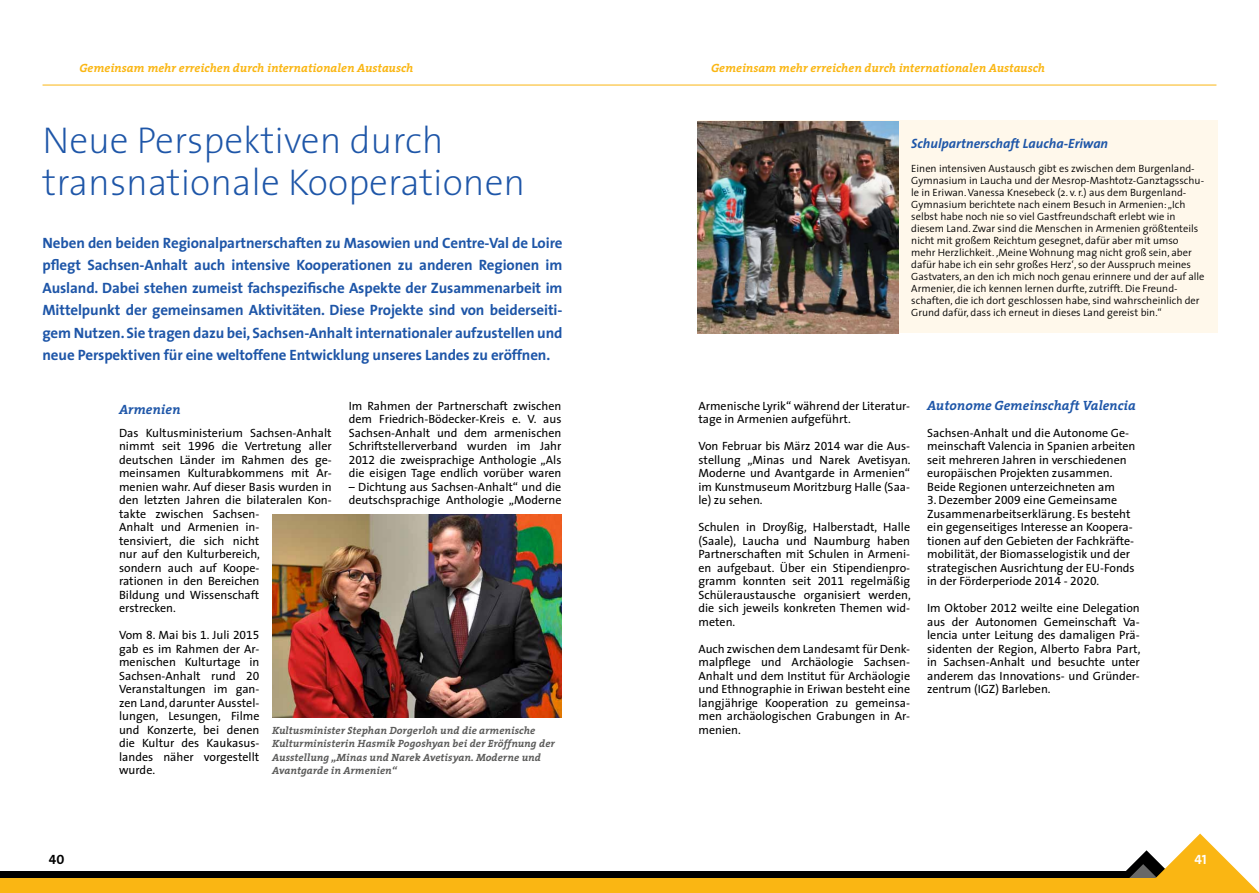
<style>
.page{position:relative;width:1259px;height:893px;background:#fff}
.page>*{position:absolute;margin:0;border:0;box-sizing:border-box;transform-origin:0 0}
.t1{font:200 37.5px/42px "The Sans";color:#1e56a8}
.t2{font:700 15px/22.5px "The Sans";letter-spacing:-.01em;color:#1e56a8;text-align:justify}
.t3{font:italic 700 13.5px "The Serif";color:#1e56a8}
.t4{font:italic 700 13.5px "The Sans";color:#1e56a8}
.t5{font:13.5px "The Sans Bold Caps";color:#000}
.t6{font:13.5px "The Sans Bold Caps";color:#fff}
.t7{font:12px/13.5px "The Sans";color:#000;text-align:justify}
.t8{font:italic 700 12px "The Serif";color:#fab613}
.t9{font:300 10.5px/12px "The Sans";color:#000}
.t10{font:italic 700 10.5px/13.5px "The Serif";letter-spacing:.005em;color:#5b5b5a}
.s1{font-family:"The Sans Expert"}
</style>
<div class="page">
<hr style="left:43px;top:85px;width:1173px;height:1px;background:#fab613">
<div style="left:0;top:871px;width:1221px;height:22px;background:#000"></div>
<svg style="left:1126px;top:833px;width:133px;height:60px"></svg>
<div style="left:0;top:878px;width:1221px;height:15px;background:#fab613"></div>
<img style="left:272px;top:514px;width:289px;height:203px">
<div style="left:698px;top:120px;width:519px;height:213px;background:#fff8eb"></div>
<img style="left:697px;top:122px;width:201px;height:211px">
<p class="t8" style="left:80px;top:58px;width:335px">Gemeinsam mehr erreichen durch internationalen Austausch</p>
<p class="t8" style="left:711px;top:58px;width:335px">Gemeinsam mehr erreichen durch internationalen Austausch</p>
<h1 class="t1" style="left:43px;top:118px;width:484px">Neue Perspektiven durch transnationale Kooperationen</h1>
<p class="t2" style="left:43px;top:231px;width:521px">Neben den beiden Regionalpartnerschaften zu Masowien und Centre-Val de Loire pflegt Sachsen-Anhalt auch intensive Kooperationen zu anderen Regionen im Ausland. Dabei stehen zumeist fachspezifische Aspekte der Zusammenarbeit im Mittelpunkt der gemeinsamen Aktivitäten. Diese Projekte sind von beiderseiti&shy;gem Nutzen. Sie tragen dazu bei, Sachsen-Anhalt internationaler aufzustellen und neue Perspektiven für eine weltoffene Entwicklung unseres Landes zu eröffnen.</p>
<p class="t7" style="left:349px;top:398px;width:214px">Im Rahmen der Partnerschaft zwischen dem Friedrich-Bödecker-Kreis e. V. aus Sachsen-Anhalt und dem armenischen Schriftstellerverband wurden im Jahr <span class="s1">2012</span> die zweisprachige Anthologie „Als die eisigen Tage endlich vorüber waren</p>
<p class="t7" style="left:349px;top:479px;width:214px">– Dichtung aus Sachsen-Anhalt“ und die deutschsprachige Anthologie „Moderne</p>
<p class="t3" style="left:119px;top:398px;width:63px">Armenien</p>
<p class="t7" style="left:119px;top:425px;width:214px;text-align:left">Das Kultusministerium Sachsen-Anhalt nimmt seit <span class="s1">1996</span> die Vertretung aller deutschen Länder im Rahmen des ge&shy;meinsamen Kulturabkommens mit Ar&shy;menien wahr. Auf dieser Basis wurden in den letzten Jahren die bilateralen Kon&shy;takte zwischen Sachsen-<br>Anhalt und Armenien in-<br>tensiviert, die sich nicht<br>nur auf den Kulturbereich,<br>sondern auch auf Koope-<br>rationen in den Bereichen<br>Bildung und Wissenschaft<br>erstrecken.</p>
<p class="t7" style="left:119px;top:628px;width:142px">Vom <span class="s1">8</span>. Mai bis <span class="s1">1</span>. Juli <span class="s1">2015 </span>gab es im Rahmen der Ar&shy;menischen Kulturtage in Sachsen-Anhalt rund <span class="s1">20<br></span>Veranstaltungen im gan&shy;zen Land, darunter Ausstel&shy;lungen, Lesungen, Filme und Konzerte, bei denen die Kultur des Kaukasus&shy;landes näher vorgestellt wurde.</p>
<p class="t10" style="left:272px;top:723px;width:284px">Kultusminister Stephan Dorgerloh und die armenische Kulturministerin Hasmik Pogoshyan bei der Eröffnung der Ausstellung „Minas und Narek Avetisyan. Moderne und Avantgarde in Armenien“</p>
<p class="t4" style="left:911px;top:133px;width:198px">Schulpartnerschaft Laucha-Eriwan</p>
<p class="t9" style="left:911px;top:163px;width:295px">Einen intensiven Austausch gibt es zwischen dem Burgenland-Gymnasium in Laucha und der Mesrop-Mashtotz-Ganztagsschu&shy;le in Eriwan. Vanessa Knesebeck (2. v. r.) aus dem Burgenland-Gymnasium berichtete nach einem Besuch in Armenien: „Ich selbst habe noch nie so viel Gastfreundschaft erlebt wie in diesem Land. Zwar sind die Menschen in Armenien größtenteils nicht mit großem Reichtum gesegnet, dafür aber mit umso mehr Herzlichkeit. ,Meine Wohnung mag nicht groß sein, aber dafür habe ich ein sehr großes Herz‘, so der Ausspruch meines Gastvaters, an den ich mich noch genau erinnere und der auf alle Armenier, die ich kennen lernen durfte, zutrifft. Die Freund&shy;schaften, die ich dort geschlossen habe, sind wahrscheinlich der Grund dafür, dass ich erneut in dieses Land gereist bin.“</p>
<p class="t7" style="left:698px;top:398px;width:213px">Armenische Lyrik“ während der Literatur&shy;tage in Armenien aufgeführt.</p>
<p class="t7" style="left:698px;top:439px;width:214px">Von Februar bis März <span class="s1">2014</span> war die Aus&shy;stellung „Minas und Narek Avetisyan.<br>Moderne und Avantgarde in Armenien“ im Kunstmuseum Moritzburg Halle (Saa&shy;le) zu sehen.</p>
<p class="t7" style="left:698px;top:520px;width:214px">Schulen in Droyßig, Halberstadt, Halle (Saale), Laucha und Naumburg haben Partnerschaften mit Schulen in Armeni&shy;en aufgebaut. Über ein Stipendienpro&shy;gramm konnten seit <span class="s1">2011</span> regelmäßig Schüleraustausche organisiert werden, die sich jeweils konkreten Themen wid&shy;meten.</p>
<p class="t7" style="left:698px;top:641px;width:213px">Auch zwischen dem Landesamt für Denk&shy;malpflege und Archäologie Sachsen-Anhalt und dem Institut für Archäologie und Ethnographie in Eriwan besteht eine langjährige Kooperation zu gemeinsa&shy;men archäologischen Grabungen in Ar&shy;menien.</p>
<p class="t3" style="left:927px;top:394px;width:210px">Autonome Gemeinschaft Valencia</p>
<p class="t7" style="left:927px;top:425px;width:210px;text-align:left">Sachsen-Anhalt und die Autonome Ge&shy;meinschaft Valencia in Spanien arbeiten seit mehreren Jahren in verschiedenen europäischen Projekten zusammen.<br>Beide Regionen unterzeichneten am</p>
<p class="t7" style="left:927px;top:493px;width:209px;text-align:left"><span class="s1">3</span>. Dezember <span class="s1">2009</span> eine Gemeinsame Zusammenarbeitserklärung. Es besteht ein gegenseitiges Interesse an Koopera&shy;tionen auf den Gebieten der Fachkräfte&shy;mobilität, der Biomasselogistik und der strategischen Ausrichtung der EU-Fonds in der Förderperiode <span class="s1">2014</span> - <span class="s1">2020</span>.</p>
<p class="t7" style="left:927px;top:601px;width:215px">Im Oktober <span class="s1">2012</span> weilte eine Delegation aus der Autonomen Gemeinschaft Va&shy;lencia unter Leitung des damaligen Prä&shy;sidenten der Region, Alberto Fabra Part, in Sachsen-Anhalt und besuchte unter anderem das Innovations- und Gründer&shy;zentrum (IGZ) Barleben.</p>
<p class="t5" style="left:49px;top:848px;width:17px">40</p>
<p class="t6" style="left:1194px;top:848px;width:14px">41</p>
</div>
